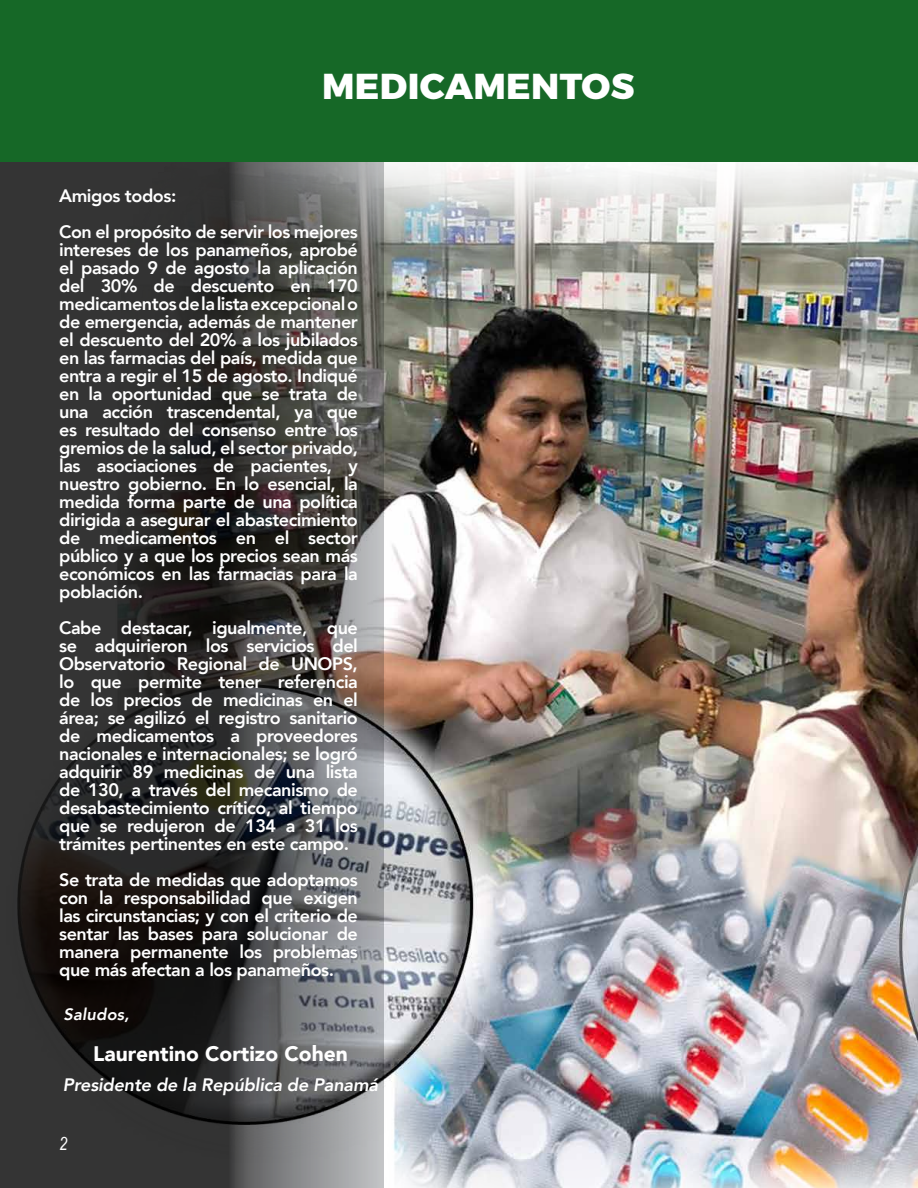
<style>
.page{position:relative;width:918px;height:1188px;background:#fff}
.page>*{position:absolute;margin:0;border:0;box-sizing:border-box;transform-origin:0 0}
.t1{font:800 36px "Montserrat";letter-spacing:.01em;color:#fff}
.t2{font:900 21px "Avenir";color:#fff}
.t3{font:800 18px/18px "Avenir";letter-spacing:-.025em;color:#fff;text-align:justify}
.t4{font:italic 800 18px "Avenir";letter-spacing:-.01em;color:#fff}
.t5{font:italic 18px "Arial Narrow";color:#fff}
.t6{font:italic 800 16.5px "Avenir";letter-spacing:.01em;color:#fff}
</style>
<div class="page">
<img style="left:383px;top:162px;width:535px;height:1026px">
<svg style="left:0;top:162px;width:383px;height:1026px;background:#3d3d3c"></svg>
<div style="left:0;top:0;width:918px;height:162px;background:#166827"></div>
<h1 class="t1" style="left:322px;top:64px;width:314px">MEDICAMENTOS</h1>
<p class="t3" style="left:59px;top:178px;width:300px;line-height:36px">Amigos todos:<br>Con el propósito de servir los mejores</p>
<p class="t3" style="left:59px;top:241px;width:300px">intereses de los panameños, aprobé el pasado 9 de agosto la aplicación del 30% de descuento en 170 medicamentos de la lista excepcional o de emergencia, además de mantener el descuento del 20% a los jubilados en las farmacias del país, medida que entra a regir el 15 de agosto. Indiqué en la oportunidad que se trata de una acción trascendental, ya que es resultado del consenso entre los gremios de la salud, el sector privado, las asociaciones de pacientes, y nuestro gobierno. En lo esencial, la medida forma parte de una política dirigida a asegurar el abastecimiento de medicamentos en el sector público y a que los precios sean más económicos en las farmacias para la población.</p>
<p class="t3" style="left:59px;top:619px;width:300px">Cabe destacar, igualmente, que se adquirieron los servicios del Observatorio Regional de UNOPS, lo que permite tener referencia de los precios de medicinas en el área; se agilizó el registro sanitario de medicamentos a proveedores nacionales e internacionales; se logró adquirir 89 medicinas de una lista de 130, a través del mecanismo de desabastecimiento crítico, al tiempo que se redujeron de 134 a 31 los trámites pertinentes en este campo.</p>
<p class="t3" style="left:59px;top:871px;width:300px">Se trata de medidas que adoptamos con la responsabilidad que exigen las circunstancias; y con el criterio de sentar las bases para solucionar de manera permanente los problemas que más afectan a los panameños.</p>
<p class="t6" style="left:63px;top:1004px;width:67px">Saludos,</p>
<p class="t2" style="left:93px;top:1036px;width:256px">Laurentino Cortizo Cohen</p>
<p class="t4" style="left:63px;top:1074px;width:317px">Presidente de la República de Panamá</p>
<p class="t5" style="left:59px;top:1131px;width:10px">2</p>
</div>
